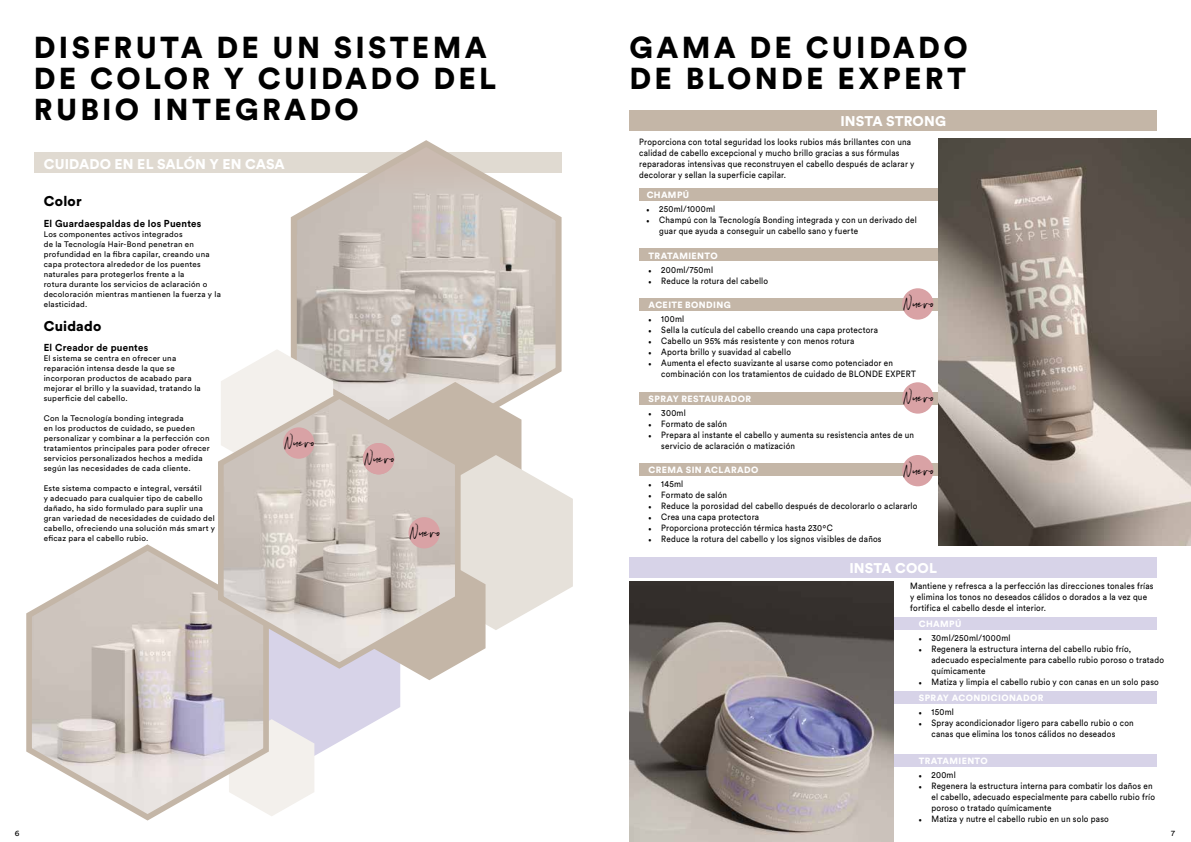
<style>
.page{position:relative;width:1191px;height:842px;background:#fff}
.page>*{position:absolute;margin:0;border:0;box-sizing:border-box;transform-origin:0 0}
.t1{font:900 30px/31px "Circular Pro";letter-spacing:.11em;color:#000}
.t2{font:19px "Northwell Alt";letter-spacing:.015em;color:#000;scale:.9 1}
.t3{font:900 14px "Circular Pro";letter-spacing:.01em;color:#fff}
.t4{font:900 14px "Circular Pro";letter-spacing:.015em;color:#000}
.t5{font:700 10px "Circular Pro";letter-spacing:.025em;color:#000}
.t6{font:9px/11px "Circular Pro";letter-spacing:.025em;color:#000;scale:.9 1}
.t7{font:900 9px "Circular Pro";letter-spacing:.04em;color:#fff}
.t8{font:8px/10px "Circular Pro";letter-spacing:.03em;color:#000}
.s1{font-size:6px}
.s2{font-weight:900;color:#fff}
</style>
<div class="page">
<div style="left:639px;top:188px;width:305px;height:13px;background:#c4b6a7"></div>
<div style="left:639px;top:249px;width:305px;height:12px;background:#c4b6a7"></div>
<div style="left:639px;top:298px;width:305px;height:13px;background:#c4b6a7"></div>
<div style="left:639px;top:392px;width:305px;height:12px;background:#c4b6a7"></div>
<div style="left:884px;top:617px;width:273px;height:13px;background:#d7d3e8"></div>
<div style="left:639px;top:463px;width:305px;height:13px;background:#c4b6a7"></div>
<div style="left:902px;top:382px;width:31px;height:32px;background:#d9a2a5;border-radius:50%"></div>
<div style="left:902px;top:455px;width:31px;height:31px;background:#d9a2a5;border-radius:50%"></div>
<div style="left:902px;top:288px;width:31px;height:32px;background:#d9a2a5;border-radius:50%"></div>
<div style="left:884px;top:691px;width:273px;height:13px;background:#d7d3e8"></div>
<div style="left:884px;top:754px;width:273px;height:13px;background:#d7d3e8"></div>
<div style="left:34px;top:153px;width:528px;height:20px;background:#e0dad1"></div>
<div style="left:629px;top:110px;width:528px;height:20px;background:#c4b6a7"></div>
<div style="left:629px;top:557px;width:528px;height:21px;background:#d7d3e8"></div>
<svg style="left:286px;top:140px;width:276px;height:209px"></svg>
<svg style="left:221px;top:349px;width:352px;height:467px"></svg>
<svg style="left:26px;top:544px;width:246px;height:277px"></svg>
<svg style="left:213px;top:389px;width:250px;height:283px;background:#d1c9c2"></svg>
<img style="left:629px;top:582px;width:264px;height:260px">
<img style="left:938px;top:138px;width:253px;height:408px">
<div style="left:363px;top:443px;width:31px;height:31px;background:#d9a2a5;border-radius:50%"></div>
<div style="left:283px;top:427px;width:31px;height:32px;background:#d9a2a5;border-radius:50%"></div>
<div style="left:408px;top:517px;width:32px;height:31px;background:#d9a2a5;border-radius:50%"></div>
<h1 class="t1" style="left:34px;top:31px;width:464px">DISFRUTA DE UN SISTEMA<br>DE COLOR Y CUIDADO DEL<br>RUBIO INTEGRADO</h1>
<h3 class="t3" style="left:44px;top:154px;width:242px">CUIDADO EN EL SALÓN Y EN CASA</h3>
<h3 class="t4" style="left:44px;top:192px;width:39px">Color</h3>
<p class="t5" style="left:44px;top:216px;width:159px">El Guardaespaldas de los Puentes</p>
<p class="t8" style="left:44px;top:229px;width:179px">Los componentes activos integrados<br>de la Tecnología Hair-Bond penetran en profundidad en la fibra capilar, creando una capa protectora alrededor de los puentes naturales para protegerlos frente a la<br>rotura durante los servicios de aclaración o decoloración mientras mantienen la fuerza y la elasticidad.</p>
<h3 class="t4" style="left:44px;top:316px;width:59px">Cuidado</h3>
<p class="t5" style="left:44px;top:341px;width:106px">El Creador de puentes</p>
<p class="t8" style="left:44px;top:353px;width:158px">El sistema se centra en ofrecer una reparación intensa desde la que se incorporan productos de acabado para mejorar el brillo y la suavidad, tratando la superficie del cabello.</p>
<p class="t8" style="left:44px;top:413px;width:167px">Con la Tecnología bonding integrada<br>en los productos de cuidado, se pueden personalizar y combinar a la perfección con tratamientos principales para poder ofrecer servicios personalizados hechos a medida según las necesidades de cada cliente.</p>
<p class="t8" style="left:44px;top:483px;width:173px">Este sistema compacto e integral, versátil<br>y adecuado para cualquier tipo de cabello dañado, ha sido formulado para suplir una gran variedad de necesidades de cuidado del cabello, ofreciendo una solución más smart y eficaz para el cabello rubio.</p>
<h2 class="t2" style="left:285px;top:428px;width:35px">Nuevo</h2>
<h2 class="t2" style="left:365px;top:444px;width:35px">Nuevo</h2>
<h2 class="t2" style="left:410px;top:518px;width:35px">Nuevo</h2>
<h1 class="t1" style="left:629px;top:31px;width:340px">GAMA DE CUIDADO<br>DE BLONDE EXPERT</h1>
<h3 class="t3" style="left:840px;top:111px;width:107px">INSTA STRONG</h3>
<p class="t6" style="left:639px;top:136px;width:307px">Proporciona con total seguridad los looks rubios más brillantes con una calidad de cabello excepcional y mucho brillo gracias a sus fórmulas reparadoras intensivas que reconstruyen el cabello después de aclarar y decolorar y sellan la superficie capilar.</p>
<p class="t7" style="left:646px;top:189px;width:44px">CHAMPÚ</p>
<p class="t6" style="left:646px;top:203px;width:78px"><span class="s1">•</span> 250ml/1000ml</p>
<p class="t6" style="left:659px;top:214px;width:288px;text-indent:-13px"><span class="s1">•</span> Champú con la Tecnología Bonding integrada y con un derivado del guar que ayuda a conseguir un cabello sano y fuerte</p>
<p class="t7" style="left:648px;top:249px;width:70px">TRATAMIENTO</p>
<p class="t6" style="left:648px;top:263px;width:73px"><span class="s1">•</span> 200ml/750ml</p>
<p class="t6" style="left:648px;top:274px;width:134px"><span class="s1">•</span> Reduce la rotura del cabello</p>
<h2 class="t2" style="left:904px;top:289px;width:35px">Nuevo</h2>
<p class="t7" style="left:648px;top:299px;width:84px">ACEITE BONDING</p>
<p class="t6" style="left:648px;top:313px;width:41px"><span class="s1">•</span> 100ml</p>
<p class="t6" style="left:648px;top:324px;width:256px"><span class="s1">•</span> Sella la cutícula del cabello creando una capa protectora</p>
<p class="t6" style="left:648px;top:335px;width:230px"><span class="s1">•</span> Cabello un 95% más resistente y con menos rotura</p>
<p class="t6" style="left:648px;top:346px;width:160px"><span class="s1">•</span> Aporta brillo y suavidad al cabello</p>
<p class="t6" style="left:661px;top:357px;width:284px;text-indent:-13px"><span class="s1">•</span> Aumenta el efecto suavizante al usarse como potenciador en combinación con los tratamientos de cuidado de BLONDE EXPERT</p>
<h2 class="t2" style="left:904px;top:383px;width:35px">Nuevo</h2>
<p class="t7" style="left:648px;top:392px;width:104px">SPRAY RESTAURADOR</p>
<p class="t6" style="left:648px;top:407px;width:43px"><span class="s1">•</span> 300ml</p>
<p class="t6" style="left:648px;top:418px;width:89px"><span class="s1">•</span> Formato de salón</p>
<p class="t6" style="left:661px;top:429px;width:282px;text-indent:-13px"><span class="s1">•</span> Prepara al instante el cabello y aumenta su resistencia antes de un servicio de aclaración o matización</p>
<p class="t7" style="left:648px;top:464px;width:111px">CREMA SIN ACLARADO</p>
<p class="t6" style="left:648px;top:478px;width:40px"><span class="s1">•</span> 145ml</p>
<p class="t6" style="left:648px;top:489px;width:89px"><span class="s1">•</span> Formato de salón</p>
<p class="t6" style="left:648px;top:500px;width:300px"><span class="s1">•</span> Reduce la porosidad del cabello después de decolorarlo o aclararlo</p>
<p class="t6" style="left:648px;top:511px;width:124px"><span class="s1">•</span> Crea una capa protectora</p>
<p class="t6" style="left:648px;top:522px;width:206px"><span class="s1">•</span> Proporciona protección térmica hasta 230ºC</p>
<p class="t6" style="left:648px;top:533px;width:260px"><span class="s1">•</span> Reduce la rotura del cabello y los signos visibles de daños</p>
<h2 class="t2" style="left:904px;top:456px;width:35px">Nuevo</h2>
<h3 class="t3" style="left:849px;top:558px;width:89px">INSTA COOL</h3>
<p class="t6" style="left:910px;top:580px;width:272px">Mantiene y refresca a la perfección las direcciones tonales frías y elimina los tonos no deseados cálidos o dorados a la vez que fortifica el cabello desde el interior.</p>
<p class="t7" style="left:919px;top:618px;width:44px">CHAMPÚ</p>
<p class="t6" style="left:918px;top:632px;width:103px"><span class="s1">•</span> 30ml/250ml/1000ml</p>
<p class="t6" style="left:931px;top:643px;width:260px;text-indent:-13px"><span class="s1">•</span> Regenera la estructura interna del cabello rubio frío, adecuado especialmente para cabello rubio poroso o tratado químicamente</p>
<p class="t6" style="left:918px;top:673px;width:268px;line-height:16.3px"><span class="s1">•</span> Matiza y limpia el cabello rubio y con canas en un solo paso<br><span class="s2">SPRAY ACONDICIONADOR</span></p>
<p class="t6" style="left:918px;top:706px;width:40px"><span class="s1">•</span> 150ml</p>
<p class="t6" style="left:931px;top:717px;width:226px;text-indent:-13px"><span class="s1">•</span> Spray acondicionador ligero para cabello rubio o con canas que elimina los tonos cálidos no deseados</p>
<p class="t7" style="left:919px;top:755px;width:70px">TRATAMIENTO</p>
<p class="t6" style="left:918px;top:769px;width:43px"><span class="s1">•</span> 200ml</p>
<p class="t6" style="left:931px;top:780px;width:250px;text-indent:-13px"><span class="s1">•</span> Regenera la estructura interna para combatir los daños en el cabello, adecuado especialmente para cabello rubio frío poroso o tratado químicamente</p>
<p class="t6" style="left:918px;top:813px;width:213px"><span class="s1">•</span> Matiza y nutre el cabello rubio en un solo paso</p>
<p class="t8" style="left:15px;top:827px;width:6px">6</p>
<p class="t8" style="left:1171px;top:827px;width:5px">7</p>
</div>
